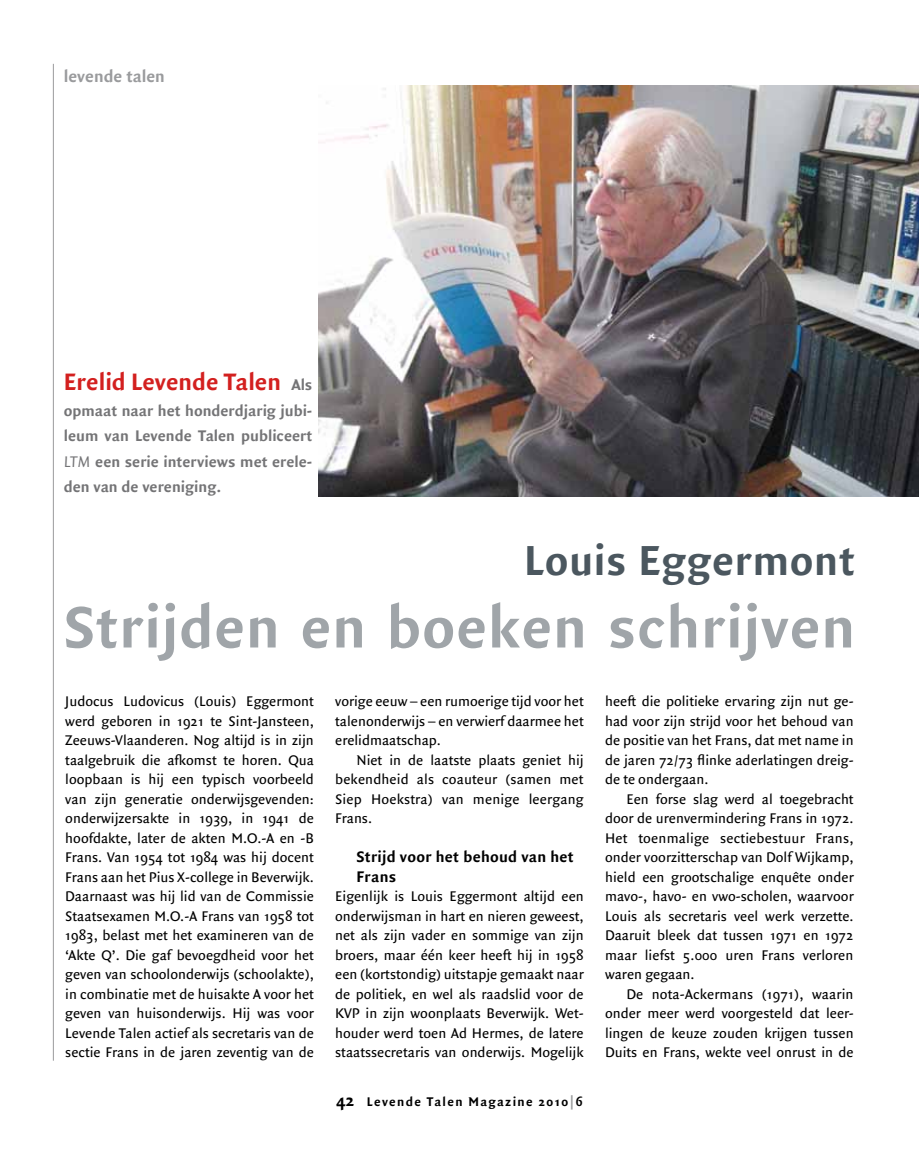
<style>
.page{position:relative;width:919px;height:1149px;background:#fff}
.page>*{position:absolute;margin:0;border:0;box-sizing:border-box;transform-origin:0 0}
.t1{font:700 63px "Quadraat Sans";letter-spacing:.015em;color:#a0a5a9}
.t2{font:700 45px "Quadraat Sans";letter-spacing:.015em;color:#4b575f}
.t3{font:700 25.5px "Quadraat Sans";color:#d3201f}
.t4{font:700 18px "Quadraat Sans";color:#9a9b9d}
.t5{font:700 16.5px/25.5px "Quadraat Sans";color:#747476;text-align:justify}
.t6{font:700 16.5px/19.5px "Quadraat Sans";letter-spacing:.015em;color:#000}
.t7{font:15px/19.5px "Quadraat Sans";color:#000;text-align:justify}
.t8{font:700 13.5px "Quadraat Sans";letter-spacing:.1em;color:#000}
.s1{font-size:16.5px;color:#747476}
.s2{font-weight:400;font-style:italic}
.s3{font-size:18px}
.s4{color:#9a9b9d}
</style>
<div class="page">
<hr style="left:53px;top:64px;width:1px;height:996px;background:#9a9b9d">
<img style="left:319px;top:85px;width:599px;height:411px">
<p class="t4" style="left:64px;top:66px;width:103px">levende talen</p>
<h3 class="t3" style="left:64px;top:367px;width:250px">Erelid Levende Talen <span class="s1">Als</span></h3>
<p class="t5" style="left:64px;top:398px;width:250px">opmaat naar het honderdjarig jubi&shy;leum van Levende Talen publiceert <span class="s2">LTM</span> een serie interviews met erele&shy;den van de vereniging.</p>
<h2 class="t2" style="left:524px;top:535px;width:332px">Louis Eggermont</h2>
<h1 class="t1" style="left:64px;top:591px;width:792px">Strijden en boeken schrijven</h1>
<p class="t7" style="left:65px;top:691px;width:250px">Judocus Ludovicus (Louis) Eggermont werd geboren in 1921 te Sint-Jansteen, Zeeuws-Vlaanderen. Nog altijd is in zijn taalgebruik die afkomst te horen. Qua loopbaan is hij een typisch voorbeeld van zijn generatie onderwijsgevenden: onderwijzersakte in 1939, in 1941 de hoofdakte, later de akten M.O.-A en -B Frans. Van 1954 tot 1984 was hij docent Frans aan het Pius X-college in Beverwijk.<br>Daarnaast was hij lid van de Commissie Staatsexamen M.O.-A Frans van 1958 tot 1983, belast met het examineren van de ‘Akte Q’. Die gaf bevoegdheid voor het geven van schoolonderwijs (schoolakte), in combinatie met de huisakte A voor het geven van huisonderwijs. Hij was voor Levende Talen actief als secretaris van de sectie Frans in de jaren zeventig van de</p>
<p class="t7" style="left:335px;top:691px;width:250px">vorige eeuw – een rumoerige tijd voor het talenonderwijs – en verwierf daarmee het erelidmaatschap.</p>
<p class="t7" style="left:335px;top:750px;width:250px;text-indent:21px">Niet in de laatste plaats geniet hij bekendheid als coauteur (samen met Siep Hoekstra) van menige leergang Frans.</p>
<p class="t6" style="left:356px;top:847px;width:219px">Strijd voor het behoud van het<br>Frans</p>
<p class="t7" style="left:335px;top:886px;width:250px">Eigenlijk is Louis Eggermont altijd een onderwijsman in hart en nieren geweest, net als zijn vader en sommige van zijn broers, maar één keer heeft hij in 1958 een (kortstondig) uitstapje gemaakt naar de politiek, en wel als raadslid voor de KVP in zijn woonplaats Beverwijk. Wet&shy;houder werd toen Ad Hermes, de latere staatssecretaris van onderwijs. Mogelijk</p>
<p class="t8" style="left:336px;top:1093px;width:248px"><span class="s3">42</span> Levende Talen Magazine 2010<span class="s4">|</span>6</p>
<p class="t7" style="left:605px;top:691px;width:250px">heeft die politieke ervaring zijn nut ge&shy;had voor zijn strijd voor het behoud van de positie van het Frans, dat met name in de jaren 72/73 flinke aderlatingen dreig&shy;de te ondergaan.</p>
<p class="t7" style="left:605px;top:789px;width:250px;text-indent:21px">Een forse slag werd al toegebracht door de urenvermindering Frans in 1972.<br>Het toenmalige sectiebestuur Frans, onder voorzitterschap van Dolf Wijkamp, hield een grootschalige enquête onder mavo-, havo- en vwo-scholen, waarvoor Louis als secretaris veel werk verzette.<br>Daaruit bleek dat tussen 1971 en 1972 maar liefst 5.000 uren Frans verloren waren gegaan.</p>
<p class="t7" style="left:605px;top:984px;width:250px;text-indent:21px">De nota-Ackermans (1971), waarin onder meer werd voorgesteld dat leer&shy;lingen de keuze zouden krijgen tussen Duits en Frans, wekte veel onrust in de</p>
</div>
